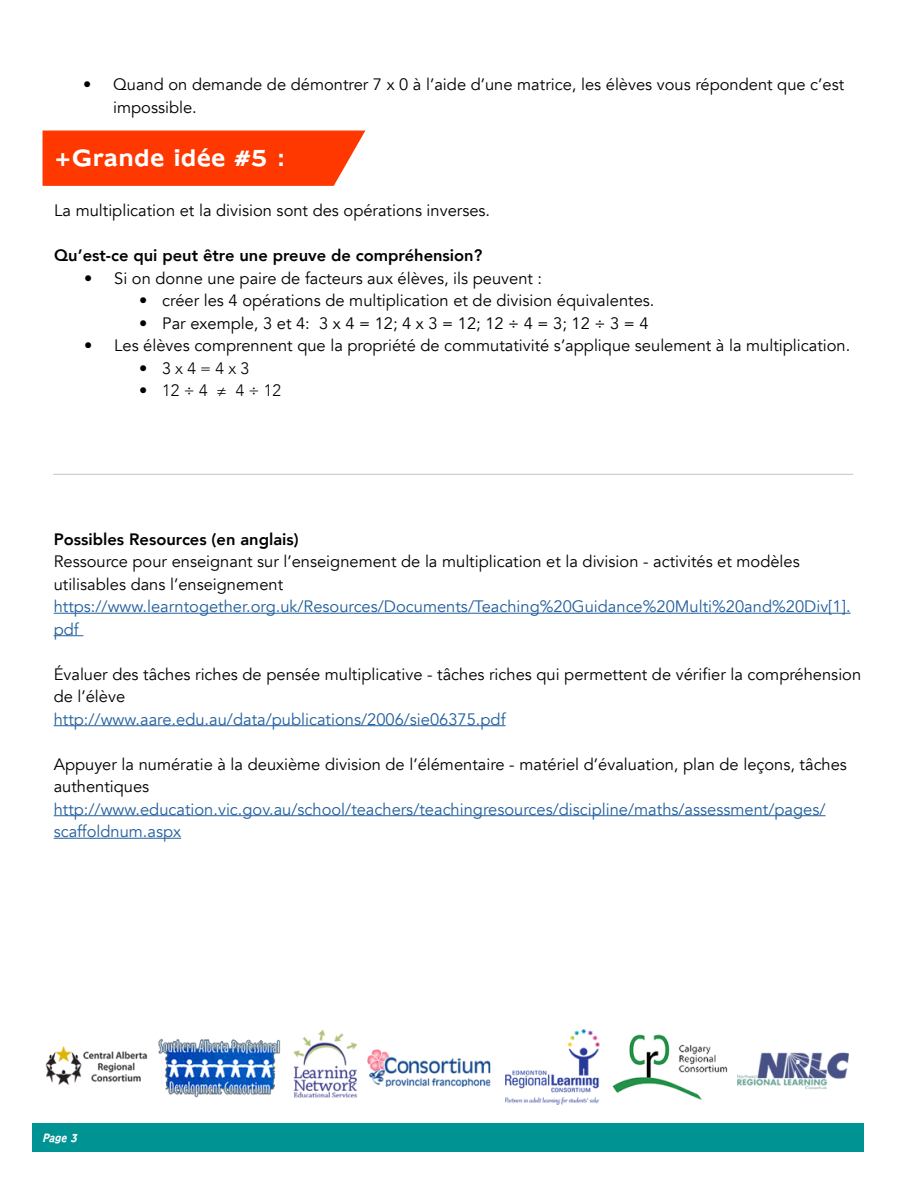
<style>
.page{position:relative;width:918px;height:1188px;background:#fff}
.page>*{position:absolute;margin:0;border:0;box-sizing:border-box;transform-origin:0 0}
.t1{font:700 21px "Adams";color:#fff}
.t2{font:16.5px/22.5px "Avenir";color:#000}
.t3{font:16.5px/22.5px "Avenir";color:#215e9e}
.t4{font:800 16.5px "Avenir";color:#000}
.t5{font:300 16.5px "Avenir";color:#000}
.t6{font:italic 700 condensed 10.5px "Adams";color:#fff}
</style>
<div class="page">
<div style="left:43px;top:131px;width:322px;height:55px;background:#ff3800"></div>
<div style="left:32px;top:1124px;width:832px;height:28px;background:#009393"></div>
<hr style="left:54px;top:613px;width:797px;height:1px;background:#215e9e">
<svg style="left:54px;top:635px;width:29px;height:1px"></svg>
<hr style="left:54px;top:725px;width:452px;height:1px;background:#215e9e">
<hr style="left:54px;top:815px;width:772px;height:1px;background:#215e9e">
<hr style="left:54px;top:838px;width:127px;height:1px;background:#215e9e">
<hr style="left:53px;top:474px;width:800px;height:1px;background:#c2c4c6">
<img style="left:45px;top:1029px;width:804px;height:76px">
<p class="t2" style="left:113px;top:73px;width:733px;text-indent:-30px">• Quand on demande de démontrer 7 x 0 à l’aide d’une matrice, les élèves vous répondent que c’est impossible.</p>
<p class="t1" style="left:54px;top:143px;width:233px">+Grande idée #5 :</p>
<p class="t2" style="left:54px;top:199px;width:437px">La multiplication et la division sont des opérations inverses.</p>
<p class="t4" style="left:54px;top:242px;width:430px">Qu’est-ce qui peut être une preuve de compréhension?</p>
<p class="t2" style="left:84px;top:267px;width:459px">• Si on donne une paire de facteurs aux élèves, ils peuvent :</p>
<p class="t2" style="left:139px;top:289px;width:517px">• créer les 4 opérations de multiplication et de division équivalentes.</p>
<p class="t2" style="left:139px;top:312px;width:511px">• Par exemple, 3 et 4: 3 x 4 = 12; 4 x 3 = 12; 12 ÷ 4 = 3; 12 ÷ 3 = 4</p>
<p class="t2" style="left:84px;top:334px;width:768px">• Les élèves comprennent que la propriété de commutativité s’applique seulement à la multiplication.</p>
<p class="t5" style="left:139px;top:358px;width:111px">• 3 x 4 = 4 x 3</p>
<p class="t5" style="left:139px;top:381px;width:143px">• 12 ÷ 4 ≠ 4 ÷ 12</p>
<p class="t4" style="left:54px;top:526px;width:247px">Possibles Resources (en anglais)</p>
<p class="t2" style="left:54px;top:550px;width:748px">Ressource pour enseignant sur l’enseignement de la multiplication et la division - activités et modèles utilisables dans l’enseignement</p>
<p class="t3" style="left:54px;top:595px;width:798px">https://www.learntogether.org.uk/Resources/Documents/Teaching%20Guidance%20Multi%20and%20Div[1]. pdf</p>
<p class="t2" style="left:54px;top:663px;width:809px">Évaluer des tâches riches de pensée multiplicative - tâches riches qui permettent de vérifier la compréhension de l’élève</p>
<p class="t3" style="left:54px;top:708px;width:453px">http://www.aare.edu.au/data/publications/2006/sie06375.pdf</p>
<p class="t2" style="left:54px;top:753px;width:795px">Appuyer la numératie à la deuxième division de l’élémentaire - matériel d’évaluation, plan de leçons, tâches authentiques</p>
<p class="t3" style="left:54px;top:798px;width:773px">http://www.education.vic.gov.au/school/teachers/teachingresources/discipline/maths/assessment/pages/ scaffoldnum.aspx</p>
<p class="t6" style="left:42px;top:1131px;width:37px">Page 3</p>
</div>
